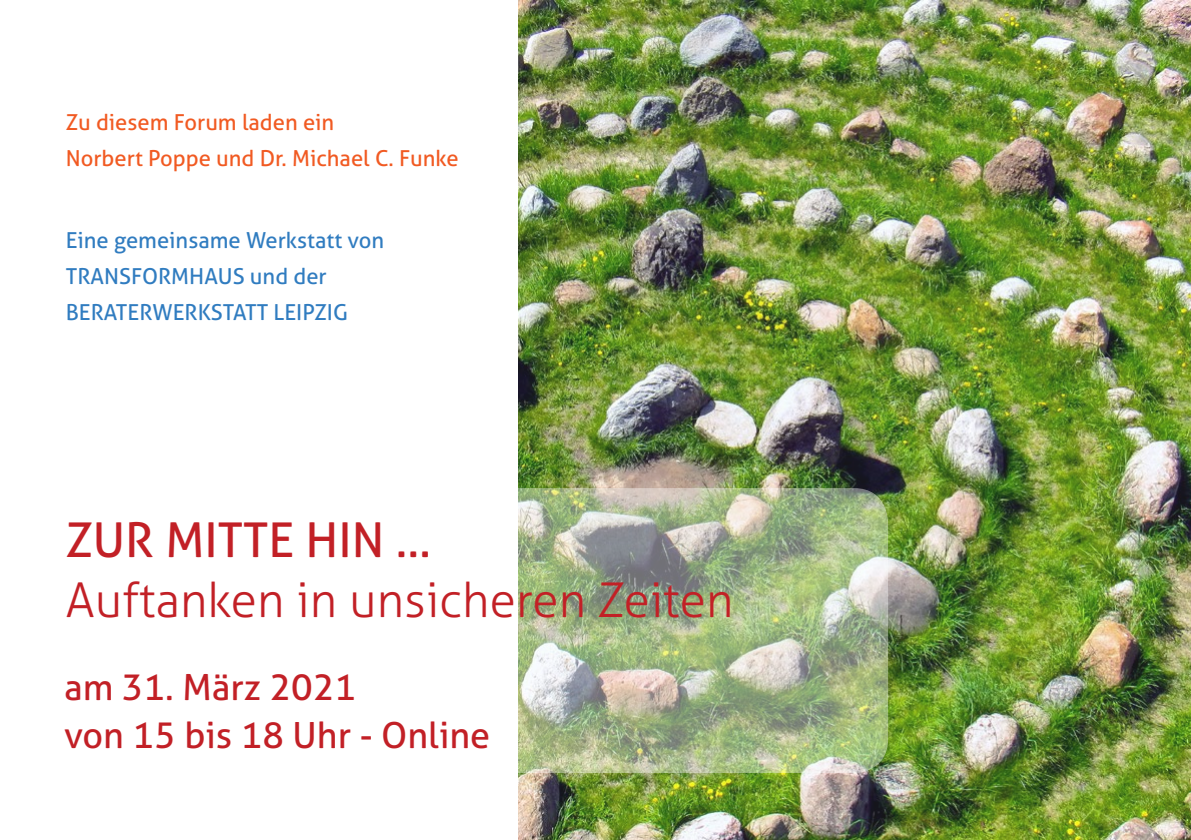
<style>
.page{position:relative;width:1191px;height:840px;background:#fff}
.page>*{position:absolute;margin:0;border:0;box-sizing:border-box;transform-origin:0 0}
.t1{font:300 48px "Aller";color:#c22026}
.t2{font:48px "Aller";color:#c22026}
.t3{font:36px/48px "Aller";color:#c22026}
.t4{font:22px/36px "Aller";color:#307cc0}
.t5{font:22px/36px "Aller";color:#f15a22}
</style>
<div class="page">
<img style="left:519px;top:0;width:672px;height:839px">
<svg style="left:1px;top:488px;width:887px;height:284px"></svg>
<p class="t5" style="left:66px;top:104px;width:394px">Zu diesem Forum laden ein<br>Norbert Poppe und Dr. Michael C. Funke</p>
<p class="t4" style="left:66px;top:222px;width:320px">Eine gemeinsame Werkstatt von<br>TRANSFORMHAUS und der<br>BERATERWERKSTATT LEIPZIG</p>
<h1 class="t2" style="left:66px;top:510px;width:367px">ZUR MITTE HIN …</h1>
<h1 class="t1" style="left:66px;top:570px;width:669px">Auftanken in unsicheren Zeiten</h1>
<h2 class="t3" style="left:64px;top:662px;width:427px">am 31. März 2021<br>von 15 bis 18 Uhr - Online</h2>
</div>
